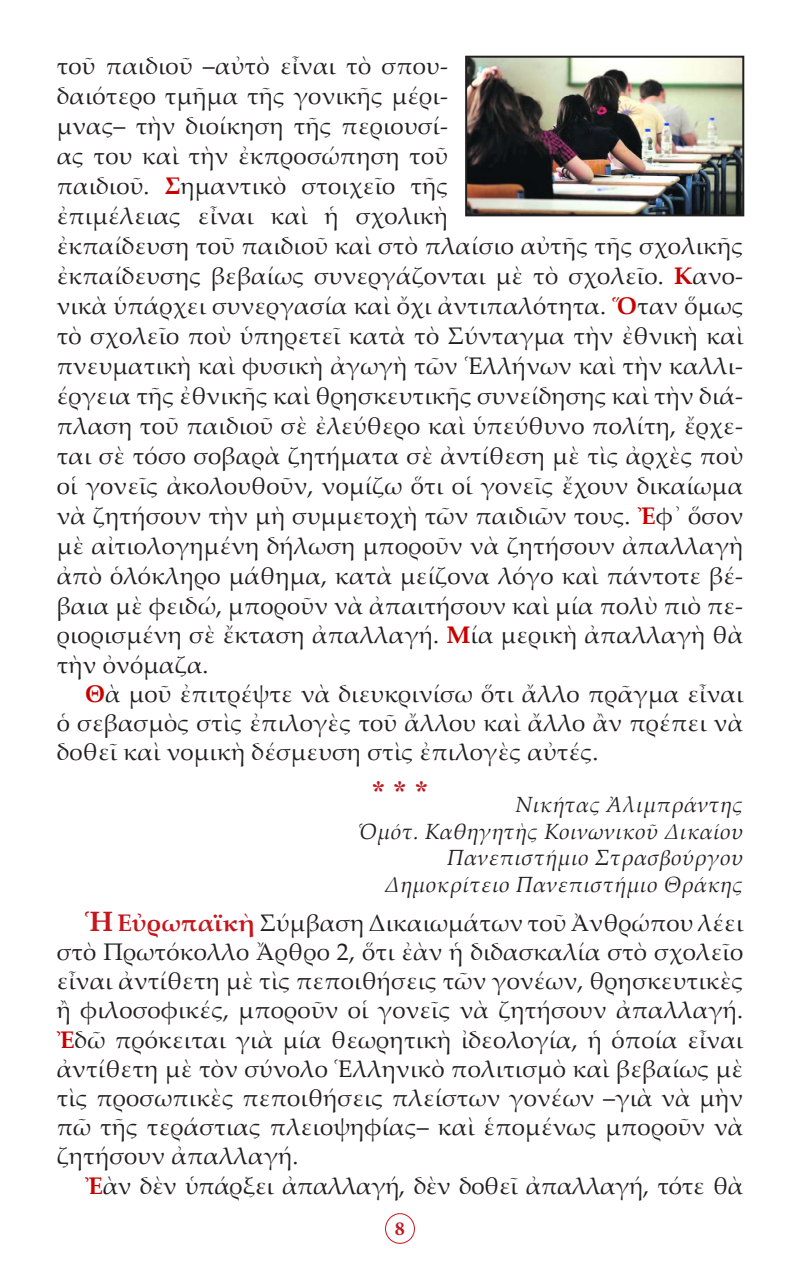
<style>
.page{position:relative;width:800px;height:1270px;background:#fff}
.page>*{position:absolute;margin:0;border:0;box-sizing:border-box;transform-origin:0 0}
.Asteriskoi{font:28px "CTOS New Times Bold Test 1";color:#c4161c}
.t1{font:24px/30px "Palatino Linotype";letter-spacing:.01em;color:#231f20;text-align:justify}
.t2{font:24px "Palatino Linotype";letter-spacing:-.01em;color:#231f20}
.t3{font:italic 22px "Palatino Linotype";letter-spacing:.01em;color:#231f20}
.t4{font:700 20px "Minion Pro";color:#c4161c}
.s1{font-weight:700;color:#c80000}
.s2{font-weight:700;font-size:28px;color:#c4161c}
.s3{font-weight:700;color:#c4161c}
</style>
<div class="page">
<div style="left:385px;top:1213px;width:30px;height:31px;border:1px solid #c4161c;border-radius:50%"></div>
<img style="left:468px;top:59px;width:273px;height:154px">
<div style="left:465px;top:56px;width:279px;height:160px;border:2px solid #231f20"></div>
<p class="t1" style="left:57px;top:50px;width:688px;text-align:left">τοῦ παιδιοῦ –αὐτὸ εἶναι τὸ σπου-<br>δαιότερο τμῆμα τῆς γονικῆς μέρι-<br>μνας– τὴν διοίκηση τῆς περιουσί-<br>ας του καὶ τὴν ἐκπροσώπηση τοῦ<br>παιδιοῦ. <span class="s1">Σ</span>ημαντικὸ στοιχεῖο τῆς<br>ἐπιμέλειας εἶναι καὶ ἡ σχολικὴ<br>ἐκπαίδευση τοῦ παιδιοῦ καὶ στὸ πλαίσιο αὐτῆς τῆς σχολικῆς ἐκπαίδευσης βεβαίως συνεργάζονται μὲ τὸ σχολεῖο. <span class="s1">Κ</span>ανο&shy;νικὰ ὑπάρχει συνεργασία καὶ ὄχι ἀντιπαλότητα. <span class="s1">Ὅ</span>ταν ὅμως τὸ σχολεῖο ποὺ ὑπηρετεῖ κατὰ τὸ Σύνταγμα τὴν ἐθνικὴ καὶ πνευματικὴ καὶ φυσικὴ ἀγωγὴ τῶν Ἑλλήνων καὶ τὴν καλλι&shy;έργεια τῆς ἐθνικῆς καὶ θρησκευτικῆς συνείδησης καὶ τὴν διά&shy;πλαση τοῦ παιδιοῦ σὲ ἐλεύθερο καὶ ὑπεύθυνο πολίτη, ἔρχε&shy;ται σὲ τόσο σοβαρὰ ζητήματα σὲ ἀντίθεση μὲ τὶς ἀρχὲς ποὺ οἱ γονεῖς ἀκολουθοῦν, νομίζω ὅτι οἱ γονεῖς ἔχουν δικαίωμα νὰ ζητήσουν τὴν μὴ συμμετοχὴ τῶν παιδιῶν τους. <span class="s1">Ἐ</span>φ᾿ ὅσον μὲ αἰτιολογημένη δήλωση μποροῦν νὰ ζητήσουν ἀπαλλαγὴ ἀπὸ ὁλόκληρο μάθημα, κατὰ μείζονα λόγο καὶ πάντοτε βέ&shy;βαια μὲ φειδώ, μποροῦν νὰ ἀπαιτήσουν καὶ μία πολὺ πιὸ πε&shy;ριορισμένη σὲ ἔκταση ἀπαλλαγή. <span class="s1">Μ</span>ία μερικὴ ἀπαλλαγὴ θὰ τὴν ὀνόμαζα.</p>
<p class="t1" style="left:57px;top:678px;width:688px;line-height:29.2px;text-indent:28px"><span class="s1">Θ</span>ὰ μοῦ ἐπιτρέψτε νὰ διευκρινίσω ὅτι ἄλλο πρᾶγμα εἶναι ὁ σεβασμὸς στὶς ἐπιλογὲς τοῦ ἄλλου καὶ ἄλλο ἂν πρέπει νὰ δοθεῖ καὶ νομικὴ δέσμευση στὶς ἐπιλογὲς αὐτές.</p>
<p class="Asteriskoi" style="left:371px;top:775px;width:59px">* * *</p>
<p class="t3" style="left:516px;top:789px;width:229px">Νικήτας Ἀλιμπράντης</p>
<p class="t3" style="left:359px;top:816px;width:385px">Ὁμότ. Καθηγητὴς Κοινωνικοῦ Δικαίου</p>
<p class="t3" style="left:447px;top:842px;width:298px">Πανεπιστήμιο Στρασβούργου</p>
<p class="t3" style="left:385px;top:868px;width:360px">Δημοκρίτειο Πανεπιστήμιο Θράκης</p>
<p class="t1" style="left:57px;top:907px;width:688px;line-height:29.2px;text-indent:28px"><span class="s2">Ἡ</span> <span class="s3">Εὐρωπαϊκὴ</span> Σύμβαση Δικαιωμάτων τοῦ Ἀνθρώπου λέει στὸ Πρωτόκολλο Ἄρθρο 2, ὅτι ἐὰν ἡ διδασκαλία στὸ σχολεῖο εἶναι ἀντίθετη μὲ τὶς πεποιθήσεις τῶν γονέων, θρησκευτικὲς ἢ φιλοσοφικές, μποροῦν οἱ γονεῖς νὰ ζητήσουν ἀπαλλαγή.<br><span class="s1">Ἐ</span>δῶ πρόκειται γιὰ μία θεωρητικὴ ἰδεολογία, ἡ ὁποία εἶναι ἀντίθετη μὲ τὸν σύνολο Ἑλληνικὸ πολιτισμὸ καὶ βεβαίως μὲ τὶς προσωπικὲς πεποιθήσεις πλείστων γονέων –γιὰ νὰ μὴν πῶ τῆς τεράστιας πλειοψηφίας– καὶ ἑπομένως μποροῦν νὰ ζητήσουν ἀπαλλαγή.</p>
<p class="t2" style="left:85px;top:1168px;width:660px"><span class="s1">Ἐ</span>ὰν δὲν ὑπάρξει ἀπαλλαγή, δὲν δοθεῖ ἀπαλλαγή, τότε θὰ</p>
<p class="t4" style="left:395px;top:1215px;width:11px">8</p>
</div>
